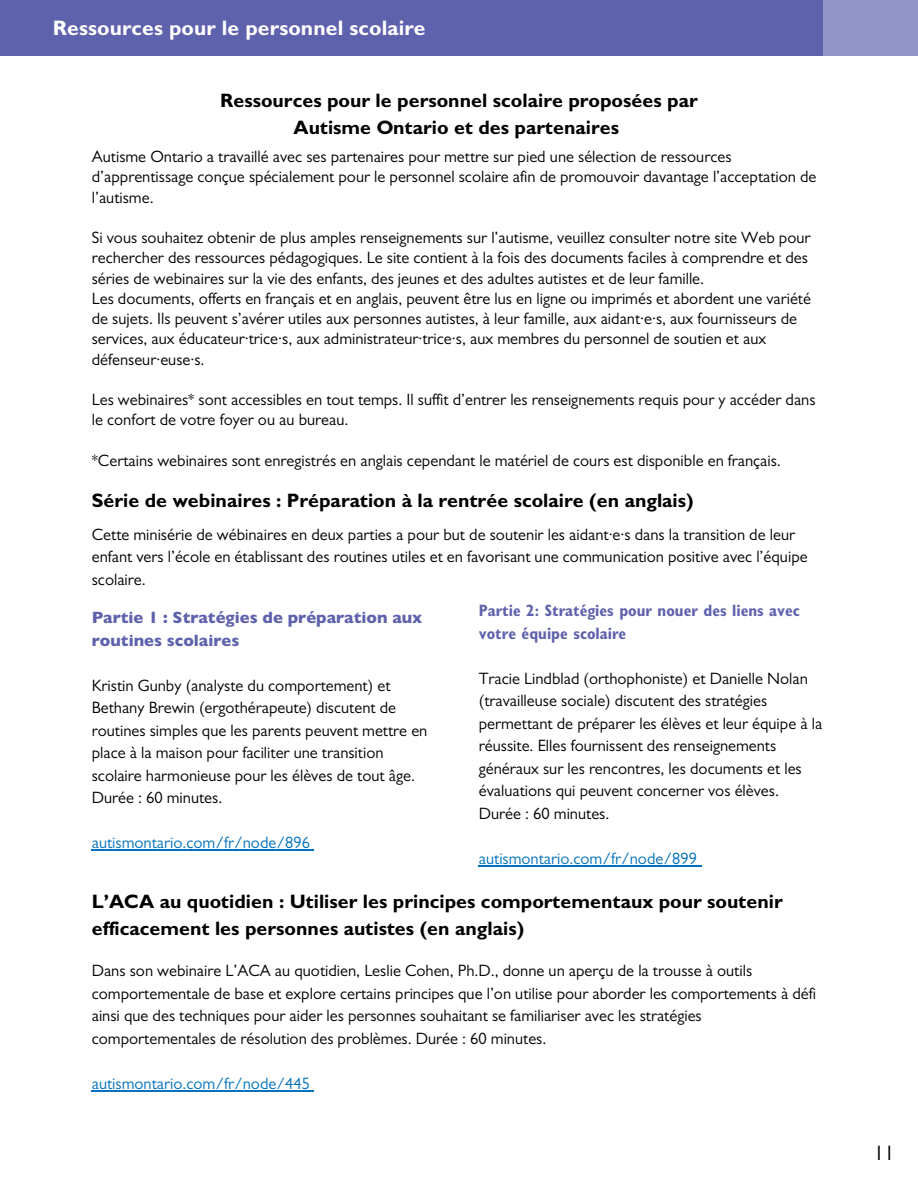
<style>
.page{position:relative;width:918px;height:1188px;background:#fff}
.page>*{position:absolute;margin:0;border:0;box-sizing:border-box;transform-origin:0 0}
.t1{font:700 21px "Gill Sans";letter-spacing:.005em;color:#fff}
.t2{font:21px "Gill Sans";color:#000}
.t3{font:700 19.5px/27px "Gill Sans";color:#000;text-align:center}
.t4{font:16.5px/22.5px "Gill Sans";color:#000}
.t5{font:16.5px "Gill Sans";color:#0071bc}
.t6{font:700 condensed 16.5px/22.5px "Gill Sans";color:#5e62ac}
.t7{font:800 16.5px/22.5px "Gill Sans";color:#5e62ac}
</style>
<div class="page">
<div style="left:0;top:0;width:823px;height:55px;background:#5e62ac"></div>
<div style="left:819px;top:0;width:99px;height:55px;background:#9396c7"></div>
<hr style="left:92px;top:849px;width:218px;height:1px;background:#0071bc">
<hr style="left:479px;top:865px;width:218px;height:1px;background:#0071bc">
<hr style="left:92px;top:1090px;width:218px;height:1px;background:#0071bc">
<p class="t1" style="left:53px;top:20px;width:374px">Ressources pour le personnel scolaire</p>
<p class="t3" style="left:220px;top:90px;width:479px">Ressources pour le personnel scolaire proposées par<br>Autisme Ontario et des partenaires</p>
<p class="t4" style="left:92px;top:149px;width:726px;line-height:20.2px">Autisme Ontario a travaillé avec ses partenaires pour mettre sur pied une sélection de ressources d’apprentissage conçue spécialement pour le personnel scolaire afin de promouvoir davantage l’acceptation de l’autisme.</p>
<p class="t4" style="left:92px;top:230px;width:720px;line-height:20.2px">Si vous souhaitez obtenir de plus amples renseignements sur l’autisme, veuillez consulter notre site Web pour rechercher des ressources pédagogiques. Le site contient à la fois des documents faciles à comprendre et des séries de webinaires sur la vie des enfants, des jeunes et des adultes autistes et de leur famille.</p>
<p class="t4" style="left:92px;top:291px;width:721px;line-height:20.2px">Les documents, offerts en français et en anglais, peuvent être lus en ligne ou imprimés et abordent une variété de sujets. Ils peuvent s’avérer utiles aux personnes autistes, à leur famille, aux aidant·e·s, aux fournisseurs de services, aux éducateur·trice·s, aux administrateur·trice·s, aux membres du personnel de soutien et aux défenseur·euse·s.</p>
<p class="t4" style="left:92px;top:392px;width:725px;line-height:20.2px">Les webinaires* sont accessibles en tout temps. Il suffit d’entrer les renseignements requis pour y accéder dans le confort de votre foyer ou au bureau.</p>
<p class="t4" style="left:92px;top:451px;width:691px">*Certains webinaires sont enregistrés en anglais cependant le matériel de cours est disponible en français.</p>
<p class="t3" style="left:92px;top:490px;width:603px">Série de webinaires : Préparation à la rentrée scolaire (en anglais)</p>
<p class="t4" style="left:92px;top:526px;width:717px">Cette minisérie de wébinaires en deux parties a pour but de soutenir les aidant·e·s dans la transition de leur enfant vers l’école en établissant des routines utiles et en favorisant une communication positive avec l’équipe scolaire.</p>
<p class="t7" style="left:92px;top:609px;width:332px">Partie 1 : Stratégies de préparation aux routines scolaires</p>
<p class="t4" style="left:92px;top:676px;width:337px">Kristin Gunby (analyste du comportement) et Bethany Brewin (ergothérapeute) discutent de routines simples que les parents peuvent mettre en place à la maison pour faciliter une transition scolaire harmonieuse pour les élèves de tout âge.<br>Durée : 60 minutes.</p>
<p class="t5" style="left:92px;top:837px;width:220px">autismontario.com/fr/node/896</p>
<p class="t6" style="left:479px;top:602px;width:322px">Partie 2: Stratégies pour nouer des liens avec votre équipe scolaire</p>
<p class="t4" style="left:479px;top:670px;width:345px">Tracie Lindblad (orthophoniste) et Danielle Nolan (travailleuse sociale) discutent des stratégies permettant de préparer les élèves et leur équipe à la réussite. Elles fournissent des renseignements généraux sur les rencontres, les documents et les évaluations qui peuvent concerner vos élèves.</p>
<p class="t4" style="left:479px;top:805px;width:132px">Durée : 60 minutes.</p>
<p class="t5" style="left:479px;top:853px;width:220px">autismontario.com/fr/node/899</p>
<p class="t3" style="left:92px;top:891px;width:693px;text-align:left">L’ACA au quotidien : Utiliser les principes comportementaux pour soutenir efficacement les personnes autistes (en anglais)</p>
<p class="t4" style="left:92px;top:962px;width:726px">Dans son webinaire L’ACA au quotidien, Leslie Cohen, Ph.D., donne un aperçu de la trousse à outils comportementale de base et explore certains principes que l’on utilise pour aborder les comportements à défi ainsi que des techniques pour aider les personnes souhaitant se familiariser avec les stratégies comportementales de résolution des problèmes. Durée : 60 minutes.</p>
<p class="t5" style="left:92px;top:1078px;width:220px">autismontario.com/fr/node/445</p>
<p class="t2" style="left:874px;top:1145px;width:22px">11</p>
</div>
